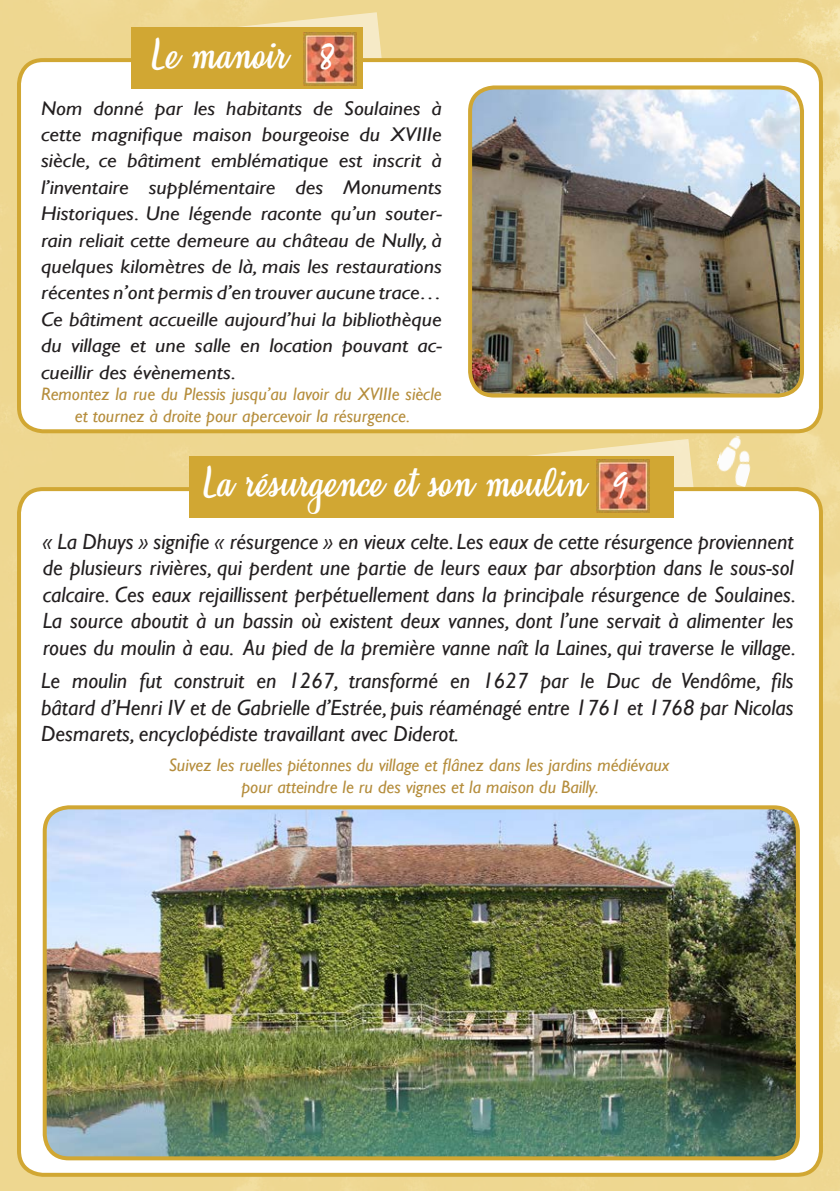
<style>
.page{position:relative;width:840px;height:1191px;background:#fff}
.page>*{position:absolute;margin:0;border:0;box-sizing:border-box;transform-origin:0 0}
.t1{font:36px "Honeymoon Personal Use";color:#fff}
.t2{font:36px "Mistral";color:#fff}
.t3{font:italic 22px/26.4px "Gill Sans";color:#231f20}
.t4{font:italic 19.8px/26.4px "Gill Sans";color:#231f20;text-align:justify;scale:1.11 1}
.t5{font:italic 18px/21.6px "Gill Sans";color:#b58d3c;text-align:center}
</style>
<div class="page">
<img style="left:0;top:0;width:839px;height:1191px">
<svg style="left:192px;top:439px;width:502px;height:48px;background:#efda9b"></svg>
<svg style="left:144px;top:12px;width:239px;height:46px;background:#f1dea6"></svg>
<div style="left:19px;top:60px;width:801px;height:371px;background:#fff;border-radius:24px"></div>
<div style="left:17px;top:58px;width:805px;height:375px;border:4px solid #d1a733;border-radius:24px"></div>
<img style="left:471px;top:88px;width:330px;height:307px">
<div style="left:468px;top:85px;width:335px;height:312px;border:4px solid #d1a733;border-radius:24px"></div>
<div style="left:131px;top:27px;width:232px;height:62px;background:#d1a733"></div>
<img style="left:303px;top:33px;width:53px;height:52px">
<div style="left:19px;top:489px;width:801px;height:685px;background:#fff;border-radius:24px"></div>
<div style="left:17px;top:487px;width:805px;height:689px;border:4px solid #d1a733;border-radius:24px"></div>
<div style="left:190px;top:456px;width:483px;height:61px;background:#d1a733"></div>
<img style="left:596px;top:459px;width:53px;height:53px">
<img style="left:46px;top:808px;width:751px;height:350px">
<div style="left:43px;top:805px;width:756px;height:355px;border:4px solid #d1a733;border-radius:24px"></div>
<img style="left:712px;top:432px;width:45px;height:55px">
<p class="t1" style="left:153px;top:35px;width:135px">Le manoir</p>
<p class="t2" style="left:319px;top:36px;width:17px">8</p>
<p class="t4" style="left:41px;top:95px;width:362px">Nom donné par les habitants de Soulaines à cette magnifique maison bourgeoise du XVIIIe siècle, ce bâtiment emblématique est inscrit à l’inventaire supplémentaire des Monuments Historiques. Une légende raconte qu’un souter&shy;rain reliait cette demeure au château de Nully, à quelques kilomètres de là, mais les restaurations récentes n’ont permis d’en trouver aucune trace…</p>
<p class="t4" style="left:41px;top:306px;width:362px">Ce bâtiment accueille aujourd’hui la bibliothèque du village et une salle en location pouvant ac&shy;cueillir des évènements.</p>
<p class="t5" style="left:41px;top:383px;width:402px">Remontez la rue du Plessis jusqu’au lavoir du XVIIIe siècle et tournez à droite pour apercevoir la résurgence.</p>
<p class="t1" style="left:205px;top:463px;width:382px">La résurgence et son moulin</p>
<p class="t2" style="left:613px;top:464px;width:17px">9</p>
<p class="t3" style="left:43px;top:529px;width:754px;text-align:justify">« La Dhuys » signifie « résurgence » en vieux celte. Les eaux de cette résurgence proviennent de plusieurs rivières, qui perdent une partie de leurs eaux par absorption dans le sous-sol calcaire. Ces eaux rejaillissent perpétuellement dans la principale résurgence de Soulaines.<br>La source aboutit à un bassin où existent deux vannes, dont l’une servait à alimenter les roues du moulin à eau. Au pied de la première vanne naît la Laines, qui traverse le village.</p>
<p class="t3" style="left:41px;top:668px;width:753px">Le moulin fut construit en 1267, transformé en 1627 par le Duc de Vendôme, fils bâtard d’Henri IV et de Gabrielle d’Estrée, puis réaménagé entre 1761 et 1768 par Nicolas</p>
<p class="t3" style="left:41px;top:721px;width:419px">Desmarets, encyclopédiste travaillant avec Diderot.</p>
<p class="t5" style="left:169px;top:754px;width:502px">Suivez les ruelles piétonnes du village et flânez dans les jardins médiévaux</p>
<p class="t5" style="left:241px;top:776px;width:358px">pour atteindre le ru des vignes et la maison du Bailly.</p>
</div>
